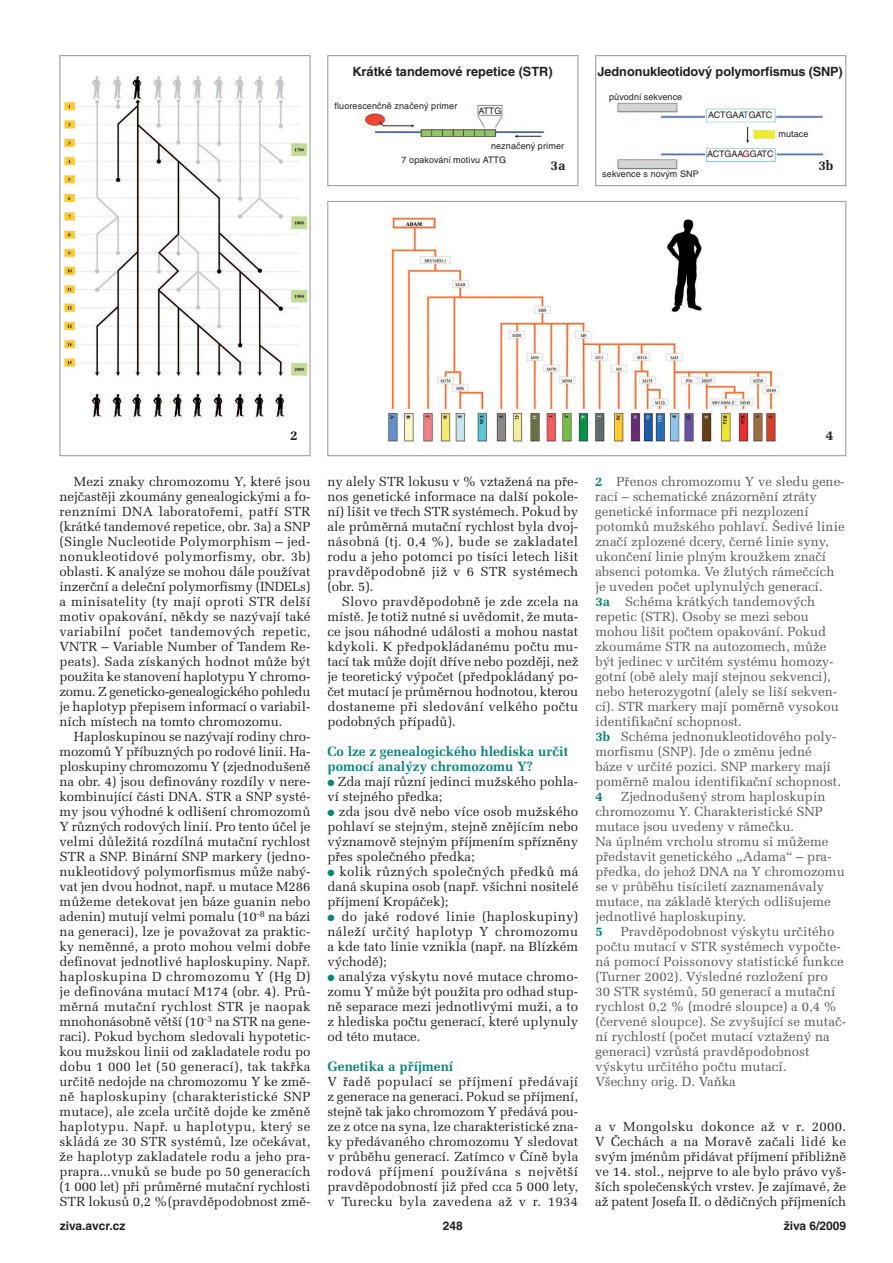
<style>
.page{position:relative;width:893px;height:1263px;background:#fff}
.page>*{position:absolute;margin:0;border:0;box-sizing:border-box;transform-origin:0 0}
.t1{font:700 13.5px/15px "Melior CE";color:#098477}
.t2{font:700 13.5px "Melior CE";color:#231f20}
.t3{font:13.2px/15px "Melior CE";color:#231f20;text-align:justify}
.t4{font:13.2px/15px "Melior CE";color:#57585a}
.t5{font:700 13.2px "Melior CE";color:#098477}
.t6{font:700 12.75px "Helvetica CE";letter-spacing:-.005em;color:#231f20}
.t7{font:700 12px "Helvetica CE";color:#231f20}
.t8{font:9px "Helvetica CE";letter-spacing:.01em;color:#231f20}
.t9{font:9px "Helvetica CE";letter-spacing:-.01em;color:#231f20}
.s1{color:#0072b5}
.s2{color:#940408}
.s3{color:#098477}
.s4{font-weight:700;color:#098477}
</style>
<div class="page">
<img style="left:63px;top:73px;width:245px;height:348px">
<div style="left:60px;top:55px;width:250px;height:401px;border:1px solid #939598"></div>
<img style="left:362px;top:104px;width:183px;height:34px">
<div style="left:327px;top:55px;width:251px;height:131px;border:1px solid #939598"></div>
<img style="left:615px;top:100px;width:209px;height:70px">
<div style="left:595px;top:55px;width:251px;height:131px;border:1px solid #939598"></div>
<img style="left:387px;top:215px;width:393px;height:227px">
<div style="left:327px;top:201px;width:519px;height:255px;border:1px solid #939598"></div>
<p class="t6" style="left:352px;top:67px;width:202px">Krátké tandemové repetice (STR)</p>
<p class="t6" style="left:598px;top:67px;width:247px">Jednonukleotidový polymorfismus (SNP)</p>
<p class="t8" style="left:609px;top:94px;width:75px">původní sekvence</p>
<p class="t8" style="left:335px;top:102px;width:124px">fluorescenčně značený primer</p>
<p class="t8" style="left:478px;top:107px;width:25px">ATTG</p>
<p class="t9" style="left:708px;top:112px;width:66px">ACTGAA<span class="s1">T</span>GATC</p>
<p class="t8" style="left:779px;top:130px;width:31px">mutace</p>
<p class="t8" style="left:491px;top:142px;width:75px">neznačený primer</p>
<p class="t9" style="left:707px;top:151px;width:68px">ACTGAA<span class="s2">G</span>GATC</p>
<p class="t8" style="left:402px;top:156px;width:106px">7 opakování motivu ATTG</p>
<p class="t2" style="left:551px;top:161px;width:17px">3a</p>
<p class="t2" style="left:818px;top:161px;width:17px">3b</p>
<p class="t8" style="left:602px;top:171px;width:98px">sekvence s novým SNP</p>
<p class="t2" style="left:290px;top:431px;width:9px">2</p>
<p class="t3" style="left:60px;top:476px;width:252px;text-indent:14px">Mezi znaky chromozomu Y, které jsou nejčastěji zkoumány genealogickými a fo&shy;renzními DNA laboratořemi, patří STR (krátké tandemové repetice, obr. 3a) a SNP (Single Nucleotide Polymorphism – jed&shy;nonukleotidové polymorfismy, obr. 3b) oblasti. K analýze se mohou dále používat inzerční a deleční polymorfismy (INDELs) a minisatelity (ty mají oproti STR delší motiv opakování, někdy se nazývají také variabilní počet tandemových repetic, VNTR – Variable Number of Tandem Re&shy;peats). Sada získaných hodnot může být použita ke stanovení haplotypu Y chromo&shy;zomu. Z geneticko-genealogického pohledu je haplotyp přepisem informací o variabil&shy;ních místech na tomto chromozomu.</p>
<p class="t3" style="left:60px;top:731px;width:252px;text-indent:14px">Haploskupinou se nazývají rodiny chro&shy;mozomů Y příbuzných po rodové linii. Ha&shy;ploskupiny chromozomu Y (zjednodušeně na obr. 4) jsou definovány rozdíly v nere&shy;kombinující části DNA. STR a SNP systé&shy;my jsou výhodné k odlišení chromozomů Y různých rodových linií. Pro tento účel je velmi důležitá rozdílná mutační rychlost STR a SNP. Binární SNP markery (jedno&shy;nukleotidový polymorfismus může nabý&shy;vat jen dvou hodnot, např. u mutace M286 můžeme detekovat jen báze guanin nebo adenin) mutují velmi pomalu (10<sup>-8</sup> na bázi na generaci), lze je považovat za praktic&shy;ky neměnné, a proto mohou velmi dobře definovat jednotlivé haploskupiny. Např. haploskupina D chromozomu Y (Hg D) je definována mutací M174 (obr. 4). Prů&shy;měrná mutační rychlost STR je naopak mnohonásobně větší (10<sup>-3</sup> na STR na gene&shy;raci). Pokud bychom sledovali hypotetic&shy;kou mužskou linii od zakladatele rodu po dobu 1 000 let (50 generací), tak takřka určitě nedojde na chromozomu Y ke změ&shy;ně haploskupiny (charakteristické SNP mutace), ale zcela určitě dojde ke změně haplotypu. Např. u haplotypu, který se skládá ze 30 STR systémů, lze očekávat, že haplotyp zakladatele rodu a jeho pra&shy;prapra...vnuků se bude po 50 generacích (1 000 let) při průměrné mutační rychlosti STR lokusů 0,2 %(pravděpodobnost změ-</p>
<p class="t3" style="left:327px;top:476px;width:252px">ny alely STR lokusu v % vztažená na pře&shy;nos genetické informace na další pokole&shy;ní) lišit ve třech STR systémech. Pokud by ale průměrná mutační rychlost byla dvoj&shy;násobná (tj. 0,4 %), bude se zakladatel rodu a jeho potomci po tisíci letech lišit pravděpodobně již v 6 STR systémech (obr. 5).</p>
<p class="t3" style="left:327px;top:596px;width:252px;text-indent:14px">Slovo pravděpodobně je zde zcela na místě. Je totiž nutné si uvědomit, že muta&shy;ce jsou náhodné události a mohou nastat kdykoli. K předpokládanému počtu mu&shy;tací tak může dojít dříve nebo později, než je teoretický výpočet (předpokládaný po&shy;čet mutací je průměrnou hodnotou, kterou dostaneme při sledování velkého počtu podobných případů).</p>
<p class="t1" style="left:327px;top:746px;width:242px">Co lze z genealogického hlediska určit pomocí analýzy chromozomu Y?</p>
<p class="t3" style="left:327px;top:776px;width:252px"><span class="s3">●</span> Zda mají různí jedinci mužského pohla&shy;ví stejného předka;</p>
<p class="t3" style="left:327px;top:806px;width:252px"><span class="s3">●</span> zda jsou dvě nebo více osob mužského pohlaví se stejným, stejně znějícím nebo významově stejným příjmením spřízněny přes společného předka;</p>
<p class="t3" style="left:327px;top:866px;width:252px"><span class="s3">●</span> kolik různých společných předků má daná skupina osob (např. všichni nositelé příjmení Kropáček);</p>
<p class="t3" style="left:327px;top:911px;width:252px"><span class="s3">●</span> do jaké rodové linie (haploskupiny) náleží určitý haplotyp Y chromozomu a kde tato linie vznikla (např. na Blízkém východě);</p>
<p class="t3" style="left:327px;top:971px;width:252px"><span class="s3">●</span> analýza výskytu nové mutace chromo&shy;zomu Y může být použita pro odhad stup&shy;ně separace mezi jednotlivými muži, a to z hlediska počtu generací, které uplynuly od této mutace.</p>
<p class="t1" style="left:327px;top:1061px;width:128px">Genetika a příjmení</p>
<p class="t3" style="left:327px;top:1076px;width:252px">V řadě populací se příjmení předávají z generace na generaci. Pokud se příjmení, stejně tak jako chromozom Y předává pou&shy;ze z otce na syna, lze charakteristické zna&shy;ky předávaného chromozomu Y sledovat v průběhu generací. Zatímco v Číně byla rodová příjmení používána s největší pravděpodobností již před cca 5 000 lety, v Turecku byla zavedena až v r. 1934</p>
<p class="t2" style="left:826px;top:431px;width:9px">4</p>
<p class="t4" style="left:595px;top:476px;width:251px"><span class="s4">2</span> Přenos chromozomu Y ve sledu gene&shy;rací – schematické znázornění ztráty genetické informace při nezplození potomků mužského pohlaví. Šedivé linie značí zplozené dcery, černé linie syny, ukončení linie plným kroužkem značí absenci potomka. Ve žlutých rámečcích je uveden počet uplynulých generací.<br><span class="s4">3a</span> Schéma krátkých tandemových repetic (STR). Osoby se mezi sebou mohou lišit počtem opakování. Pokud zkoumáme STR na autozomech, může být jedinec v určitém systému homozy&shy;gotní (obě alely mají stejnou sekvenci), nebo heterozygotní (alely se liší sekven&shy;cí). STR markery mají poměrně vysokou identifikační schopnost.<br><span class="s4">3b</span> Schéma jednonukleotidového poly&shy;morfismu (SNP). Jde o změnu jedné<br>báze v určité pozici. SNP markery mají poměrně malou identifikační schopnost.</p>
<p class="t5" style="left:595px;top:792px;width:9px">4</p>
<p class="t4" style="left:595px;top:791px;width:251px;text-indent:26px">Zjednodušený strom haploskupin chromozomu Y. Charakteristické SNP mutace jsou uvedeny v rámečku.<br>Na úplném vrcholu stromu si můžeme představit genetického „Adama“ – pra&shy;předka, do jehož DNA na Y chromozomu se v průběhu tisíciletí zaznamenávaly mutace, na základě kterých odlišujeme jednotlivé haploskupiny.</p>
<p class="t5" style="left:595px;top:927px;width:9px">5</p>
<p class="t4" style="left:595px;top:926px;width:252px;text-indent:26px">Pravděpodobnost výskytu určitého počtu mutací v STR systémech vypočte&shy;ná pomocí Poissonovy statistické funkce (Turner 2002). Výsledné rozložení pro<br>30 STR systémů, 50 generací a mutační rychlost 0,2 % (modré sloupce) a 0,4 % (červené sloupce). Se zvyšující se mutač&shy;ní rychlostí (počet mutací vztažený na generaci) vzrůstá pravděpodobnost výskytu určitého počtu mutací.<br>Všechny orig. D. Vaňka</p>
<p class="t3" style="left:595px;top:1121px;width:252px">a v Mongolsku dokonce až v r. 2000.<br>V Čechách a na Moravě začali lidé ke svým jménům přidávat příjmení přibližně ve 14. stol., nejprve to ale bylo právo vyš&shy;ších společenských vrstev. Je zajímavé, že až patent Josefa II. o dědičných příjmeních</p>
<p class="t7" style="left:60px;top:1221px;width:67px">ziva.avcr.cz</p>
<p class="t7" style="left:443px;top:1221px;width:22px">248</p>
<p class="t7" style="left:784px;top:1221px;width:64px">živa 6/2009</p>
</div>
